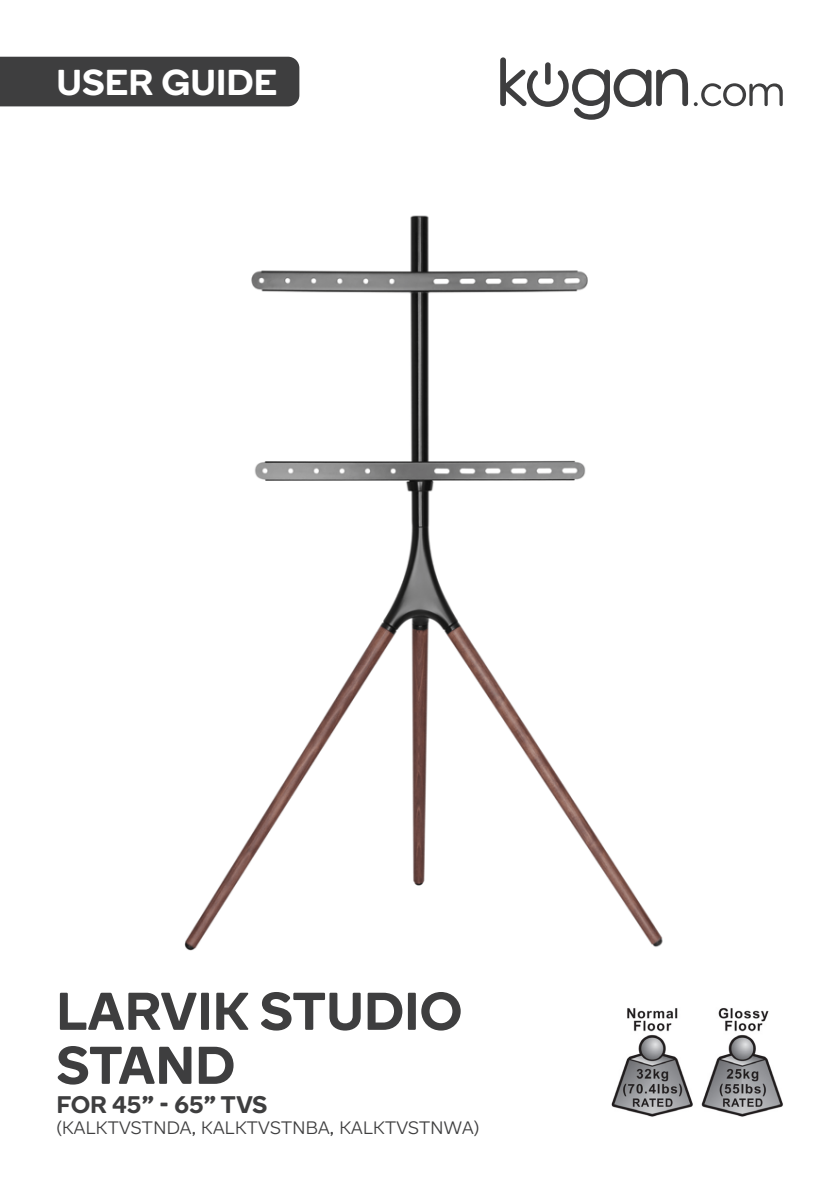
<style>
.page{position:relative;width:840px;height:1191px;background:#fff}
.page>*{position:absolute;margin:0;border:0;box-sizing:border-box;transform-origin:0 0}
.Model_Name__QSG{font:600 53px "Boing";letter-spacing:.02em;color:#3e3e3f}
.t1{font:600 36px "Boing";letter-spacing:.02em;color:#fff}
.Model_Name__QSG-2{font:600 24px "Boing";letter-spacing:.02em;color:#3e3e3f}
.Model_Name__QSG-3{font:300 18px "Boing";letter-spacing:.02em;color:#3e3e3f}
</style>
<div class="page">
<svg style="left:693px;top:83px;width:89px;height:23px"></svg>
<svg style="left:500px;top:57px;width:187px;height:63px"></svg>
<div style="left:0;top:57px;width:299px;height:49px;background:#3e3e3f"></div>
<img style="left:184px;top:215px;width:479px;height:735px">
<img style="left:611px;top:1008px;width:171px;height:109px">
<h2 class="t1" style="left:57px;top:58px;width:221px">USER GUIDE</h2>
<p class="Model_Name__QSG" style="left:57px;top:974px;width:406px">LARVIK STUDIO</p>
<p class="Model_Name__QSG" style="left:57px;top:1028px;width:179px">STAND</p>
<p class="Model_Name__QSG-2" style="left:57px;top:1087px;width:212px">FOR 45” - 65” TVS</p>
<p class="Model_Name__QSG-3" style="left:57px;top:1116px;width:423px">(KALKTVSTNDA, KALKTVSTNBA, KALKTVSTNWA)</p>
</div>
